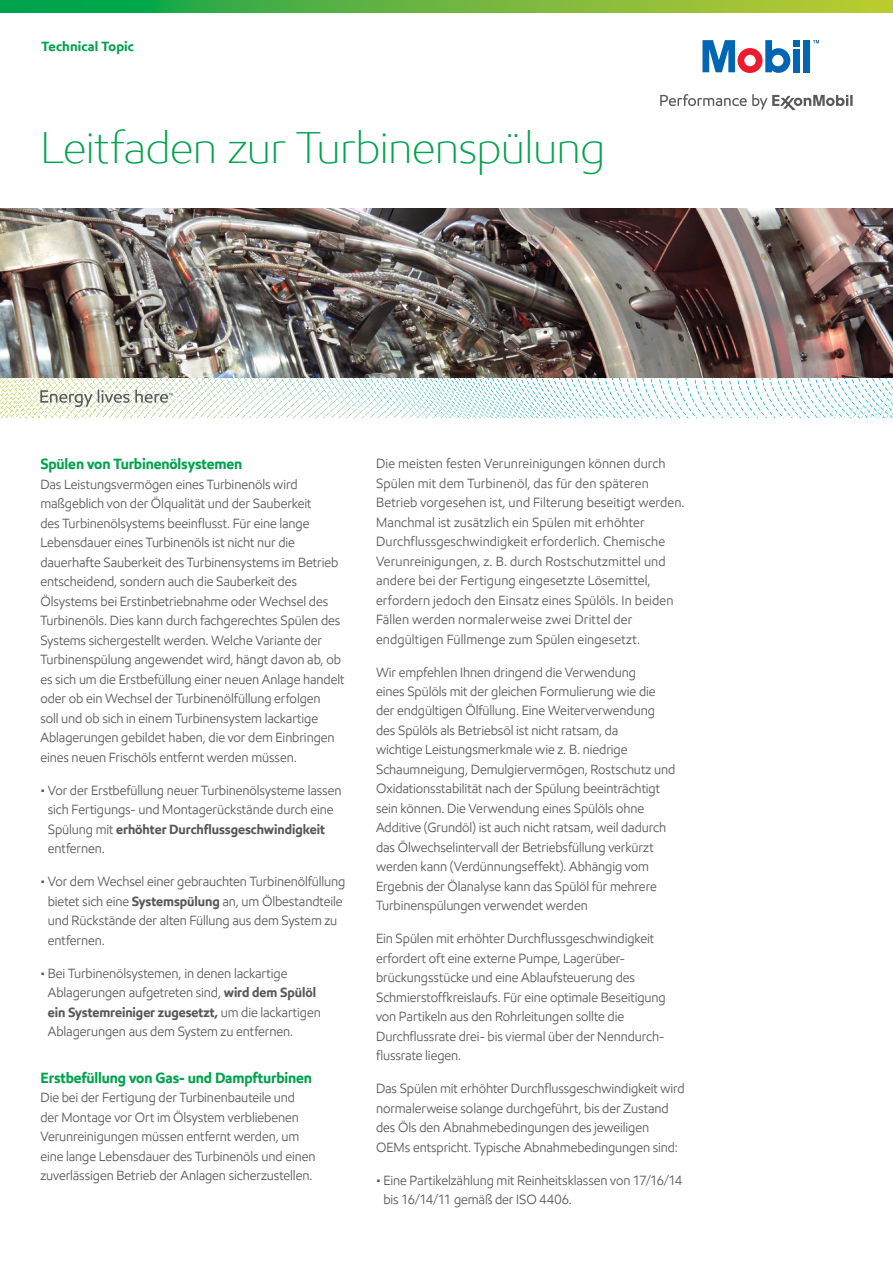
<style>
.page{position:relative;width:893px;height:1263px;background:#fff}
.page>*{position:absolute;margin:0;border:0;box-sizing:border-box;transform-origin:0 0}
.t1{font:300 45px "E Mprint";letter-spacing:-.01em;color:#00a24d}
.t2{font:700 15px "E Mprint";letter-spacing:-.01em;color:#00a24d;scale:.96 1}
.t3{font:13.5px/19.5px "E Mprint";letter-spacing:-.005em;color:#58595b;scale:.96 1}
.t4{font:700 13.5px "E Mprint";letter-spacing:.01em;color:#00a24d}
.s1{font-weight:700}
</style>
<div class="page">
<svg style="left:165px;top:378px;width:728px;height:4px"></svg>
<svg style="left:0;top:0;width:893px;height:13px"></svg>
<div style="left:793px;top:40px;width:7px;height:6px;background:#0066b3"></div>
<div style="left:793px;top:49px;width:7px;height:23px;background:#0066b3"></div>
<div style="left:804px;top:40px;width:6px;height:32px;background:#0066b3"></div>
<svg style="left:702px;top:40px;width:88px;height:33px"></svg>
<svg style="left:813px;top:40px;width:6px;height:3px"></svg>
<svg style="left:660px;top:94px;width:193px;height:16px"></svg>
<img style="left:0;top:209px;width:893px;height:169px">
<svg style="left:40px;top:389px;width:133px;height:18px"></svg>
<p class="t4" style="left:41px;top:37px;width:94px">Technical Topic</p>
<h1 class="t1" style="left:40px;top:120px;width:567px">Leitfaden zur Turbinenspülung</h1>
<p class="t2" style="left:40px;top:455px;width:212px">Spülen von Turbinenölsystemen</p>
<p class="t3" style="left:40px;top:474px;width:318px">Das Leistungsvermögen eines Turbinenöls wird maßgeblich von der Ölqualität und der Sauberkeit<br>des Turbinenölsystems beeinflusst. Für eine lange Lebensdauer eines Turbinenöls ist nicht nur die dauerhafte Sauberkeit des Turbinensystems im Betrieb entscheidend, sondern auch die Sauberkeit des Ölsystems bei Erstinbetriebnahme oder Wechsel des Turbinenöls. Dies kann durch fachgerechtes Spülen des Systems sichergestellt werden. Welche Variante der Turbinenspülung angewendet wird, hängt davon ab, ob es sich um die Erstbefüllung einer neuen Anlage handelt oder ob ein Wechsel der Turbinenölfüllung erfolgen<br>soll und ob sich in einem Turbinensystem lackartige Ablagerungen gebildet haben, die vor dem Einbringen eines neuen Frischöls entfernt werden müssen.</p>
<p class="t3" style="left:48px;top:780px;width:307px;text-indent:-7px">• Vor der Erstbefüllung neuer Turbinenölsysteme lassen sich Fertigungs- und Montagerückstände durch eine Spülung mit <span class="s1">erhöhter Durchflussgeschwindigkeit </span>entfernen.</p>
<p class="t3" style="left:48px;top:871px;width:312px;text-indent:-7px">• Vor dem Wechsel einer gebrauchten Turbinenölfüllung bietet sich eine <span class="s1">Systemspülung</span> an, um Ölbestandteile und Rückstände der alten Füllung aus dem System zu entfernen.</p>
<p class="t3" style="left:48px;top:963px;width:286px;text-indent:-7px">• Bei Turbinenölsystemen, in denen lackartige Ablagerungen aufgetreten sind, <span class="s1">wird dem Spülöl ein Systemreiniger zugesetzt,</span> um die lackartigen Ablagerungen aus dem System zu entfernen.</p>
<p class="t2" style="left:40px;top:1068px;width:285px">Erstbefüllung von Gas- und Dampfturbinen</p>
<p class="t3" style="left:40px;top:1088px;width:288px">Die bei der Fertigung der Turbinenbauteile und der Montage vor Ort im Ölsystem verbliebenen Verunreinigungen müssen entfernt werden, um eine lange Lebensdauer des Turbinenöls und einen zuverlässigen Betrieb der Anlagen sicherzustellen.</p>
<p class="t3" style="left:376px;top:454px;width:323px">Die meisten festen Verunreinigungen können durch Spülen mit dem Turbinenöl, das für den späteren Betrieb vorgesehen ist, und Filterung beseitigt werden.<br>Manchmal ist zusätzlich ein Spülen mit erhöhter Durchflussgeschwindigkeit erforderlich. Chemische Verunreinigungen, z. B. durch Rostschutzmittel und andere bei der Fertigung eingesetzte Lösemittel, erfordern jedoch den Einsatz eines Spülöls. In beiden Fällen werden normalerweise zwei Drittel der endgültigen Füllmenge zum Spülen eingesetzt.</p>
<p class="t3" style="left:376px;top:662px;width:313px">Wir empfehlen Ihnen dringend die Verwendung<br>eines Spülöls mit der gleichen Formulierung wie die der endgültigen Ölfüllung. Eine Weiterverwendung des Spülöls als Betriebsöl ist nicht ratsam, da<br>wichtige Leistungsmerkmale wie z. B. niedrige Schaumneigung, Demulgiervermögen, Rostschutz und Oxidationsstabilität nach der Spülung beeinträchtigt sein können. Die Verwendung eines Spülöls ohne Additive (Grundöl) ist auch nicht ratsam, weil dadurch das Ölwechselintervall der Betriebsfüllung verkürzt werden kann (Verdünnungseffekt). Abhängig vom Ergebnis der Ölanalyse kann das Spülöl für mehrere Turbinenspülungen verwendet werden</p>
<p class="t3" style="left:376px;top:929px;width:303px">Ein Spülen mit erhöhter Durchflussgeschwindigkeit erfordert oft eine externe Pumpe, Lagerüber&shy;brückungsstücke und eine Ablaufsteuerung des Schmierstoffkreislaufs. Für eine optimale Beseitigung von Partikeln aus den Rohrleitungen sollte die Durchflussrate drei- bis viermal über der Nenndurch&shy;flussrate liegen.</p>
<p class="t3" style="left:376px;top:1079px;width:323px">Das Spülen mit erhöhter Durchflussgeschwindigkeit wird normalerweise solange durchgeführt, bis der Zustand des Öls den Abnahmebedingungen des jeweiligen OEMs entspricht. Typische Abnahmebedingungen sind:</p>
<p class="t3" style="left:383px;top:1170px;width:313px;text-indent:-7px">• Eine Partikelzählung mit Reinheitsklassen von 17/16/14 bis 16/14/11 gemäß der ISO 4406.</p>
</div>
